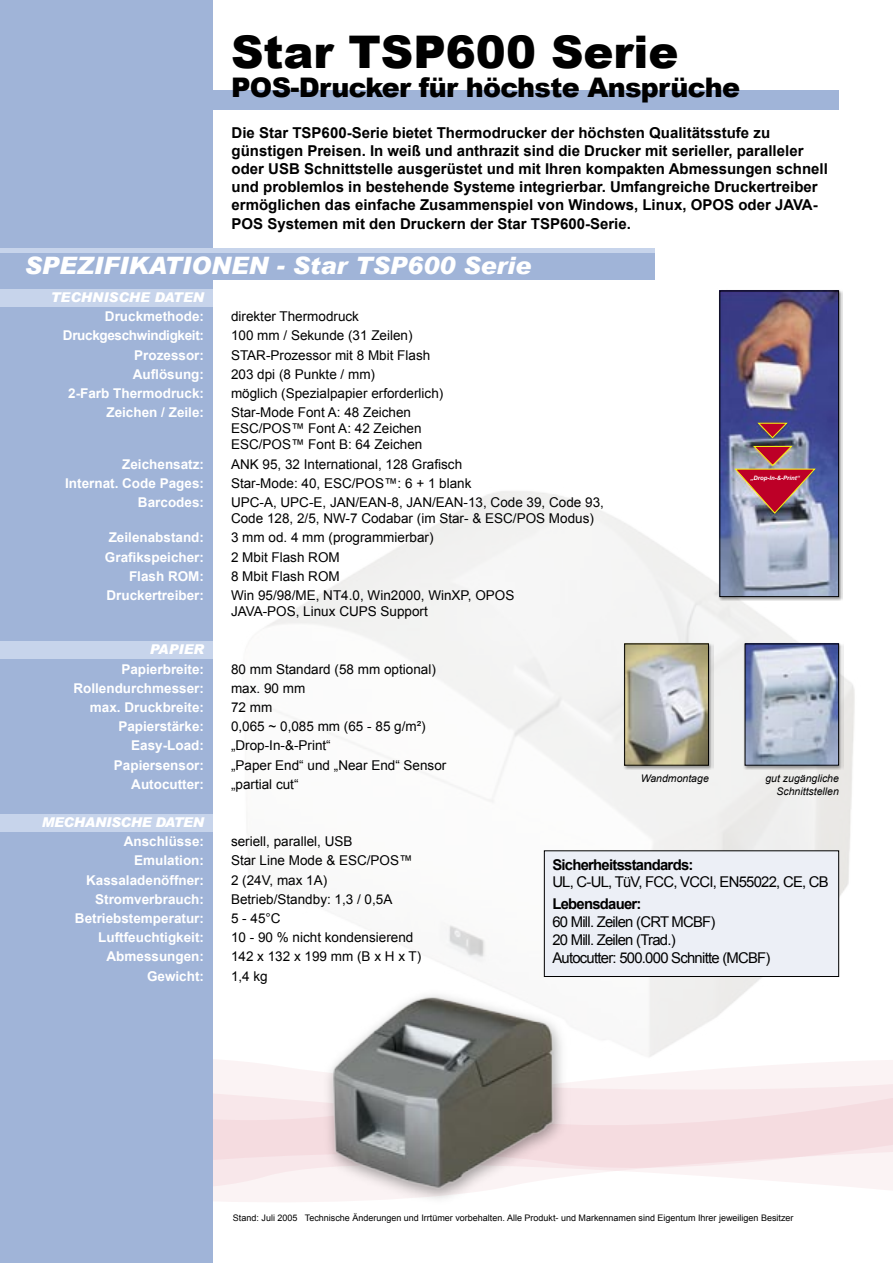
<style>
.page{position:relative;width:893px;height:1263px;background:#fff}
.page>*{position:absolute;margin:0;border:0;box-sizing:border-box;transform-origin:0 0}
.t1{font:900 45px "Arial";color:#000}
.t2{font:900 27px "Arial";letter-spacing:-.025em;color:#000}
.t3{font:italic 900 24px "Arial";color:#fff}
.t4{font:700 15px/18px "Arial";color:#000}
.t5{font:14.85px/17.9px "Arial";letter-spacing:-.05em;color:#000}
.t6{font:13.5px/16.2px "Arial";color:#000}
.t7{font:700 13.5px "Arial";color:#fff}
.t8{font:italic 900 13.5px "Arial";letter-spacing:-.02em;color:#fff}
.t9{font:700 13.5px "Arial";letter-spacing:-.025em;color:#fff}
.t10{font:italic 900 13.5px "Arial";color:#fff}
.t11{font:italic 10.5px/12.6px "Arial";color:#000;text-align:right}
.t12{font:9px "Arial";color:#000}
.t13{font:italic 700 6px "Arial";color:#fff}
.s1{font-weight:700}
</style>
<div class="page">
<svg style="left:213px;top:1056px;width:680px;height:146px"></svg>
<svg style="left:213px;top:1070px;width:680px;height:131px"></svg>
<div style="left:0;top:0;width:213px;height:1263px;background:#a0b4d8"></div>
<div style="left:202px;top:91px;width:637px;height:19px;background:#a0b4d8"></div>
<div style="left:622px;top:641px;width:91px;height:129px;background:#000;opacity:.4"></div>
<img style="left:626px;top:645px;width:81px;height:119px">
<div style="left:624px;top:643px;width:85px;height:123px;border:1px solid #000"></div>
<div style="left:743px;top:641px;width:101px;height:129px;background:#000;opacity:.4"></div>
<img style="left:747px;top:645px;width:90px;height:119px">
<div style="left:745px;top:643px;width:94px;height:123px;border:1px solid #000"></div>
<div style="left:717px;top:289px;width:126px;height:312px;background:#000;opacity:.4"></div>
<img style="left:721px;top:293px;width:116px;height:302px">
<div style="left:719px;top:291px;width:120px;height:306px;border:1px solid #000"></div>
<img style="left:734px;top:445px;width:82px;height:69px">
<svg style="left:758px;top:422px;width:30px;height:17px"></svg>
<div style="left:183px;top:251px;width:472px;height:29px;background:#a0b4d8"></div>
<hr style="left:0;top:249px;width:655px;height:4px;background:#c7d4eb">
<div style="left:0;top:289px;width:213px;height:17px;background:#c7d4eb"></div>
<div style="left:0;top:641px;width:213px;height:17px;background:#c7d4eb"></div>
<div style="left:0;top:815px;width:213px;height:17px;background:#c7d4eb"></div>
<div style="left:544px;top:851px;width:295px;height:125px;background:#eceff6"></div>
<div style="left:544px;top:850px;width:295px;height:127px;border:1px solid #000"></div>
<div style="left:319px;top:985px;width:252px;height:222px;background:#000;opacity:.4"></div>
<img style="left:325px;top:991px;width:235px;height:208px">
<p class="t1" style="left:231px;top:19px;width:449px">Star TSP600 Serie</p>
<p class="t2" style="left:231px;top:68px;width:510px">POS-Drucker für höchste Ansprüche</p>
<p class="t4" style="left:232px;top:125px;width:598px">Die Star TSP600-Serie bietet Thermodrucker der höchsten Qualitätsstufe zu günstigen Preisen. In weiß und anthrazit sind die Drucker mit serieller, paralleler oder USB Schnittstelle ausgerüstet und mit Ihren kompakten Abmessungen schnell und problemlos in bestehende Systeme integrierbar. Umfangreiche Druckertreiber ermöglichen das einfache Zusammenspiel von Windows, Linux, OPOS oder JAVA-POS Systemen mit den Druckern der Star TSP600-Serie.</p>
<p class="t3" style="left:24px;top:250px;width:508px">SPEZIFIKATIONEN - Star TSP600 Serie</p>
<p class="t10" style="left:51px;top:289px;width:155px">TECHNISCHE DATEN</p>
<p class="t7" style="left:105px;top:307px;width:101px">Druckmethode:</p>
<p class="t9" style="left:63px;top:327px;width:143px">Druckgeschwindigkeit:</p>
<p class="t7" style="left:134px;top:346px;width:71px">Prozessor:</p>
<p class="t7" style="left:133px;top:365px;width:73px">Auflösung:</p>
<p class="t7" style="left:68px;top:384px;width:137px">2-Farb Thermodruck:</p>
<p class="t7" style="left:106px;top:403px;width:99px">Zeichen / Zeile:</p>
<p class="t7" style="left:122px;top:455px;width:83px">Zeichensatz:</p>
<p class="t7" style="left:65px;top:474px;width:140px">Internat. Code Pages:</p>
<p class="t7" style="left:138px;top:493px;width:68px">Barcodes:</p>
<p class="t7" style="left:109px;top:529px;width:97px">Zeilenabstand:</p>
<p class="t7" style="left:105px;top:548px;width:101px">Grafikspeicher:</p>
<p class="t7" style="left:129px;top:567px;width:77px">Flash ROM:</p>
<p class="t7" style="left:106px;top:586px;width:99px">Druckertreiber:</p>
<p class="t6" style="left:231px;top:308px;width:130px">direkter Thermodruck</p>
<p class="t6" style="left:231px;top:328px;width:183px">100 mm / Sekunde (31 Zeilen)</p>
<p class="t6" style="left:231px;top:347px;width:201px">STAR-Prozessor mit 8 Mbit Flash</p>
<p class="t6" style="left:231px;top:366px;width:146px">203 dpi (8 Punkte / mm)</p>
<p class="t6" style="left:231px;top:385px;width:214px">möglich (Spezialpapier erforderlich)</p>
<p class="t6" style="left:231px;top:404px;width:193px">Star-Mode Font A: 48 Zeichen<br>ESC/POS™ Font A: 42 Zeichen<br>ESC/POS™ Font B: 64 Zeichen</p>
<p class="t6" style="left:231px;top:456px;width:233px">ANK 95, 32 International, 128 Grafisch</p>
<p class="t6" style="left:231px;top:475px;width:242px">Star-Mode: 40, ESC/POS™: 6 + 1 blank</p>
<p class="t6" style="left:231px;top:494px;width:374px">UPC-A, UPC-E, JAN/EAN-8, JAN/EAN-13, Code 39, Code 93,<br>Code 128, 2/5, NW-7 Codabar (im Star- &amp; ESC/POS Modus)</p>
<p class="t6" style="left:231px;top:530px;width:204px">3 mm od. 4 mm (programmierbar)</p>
<p class="t6" style="left:231px;top:549px;width:110px">2 Mbit Flash ROM</p>
<p class="t6" style="left:231px;top:568px;width:110px">8 Mbit Flash ROM</p>
<p class="t6" style="left:231px;top:587px;width:285px">Win 95/98/ME, NT4.0, Win2000, WinXP, OPOS<br>JAVA-POS, Linux CUPS Support</p>
<p class="t13" style="left:750px;top:474px;width:51px">„Drop-In-&amp;-Print“</p>
<p class="t8" style="left:150px;top:641px;width:56px">PAPIER</p>
<p class="t7" style="left:121px;top:660px;width:84px">Papierbreite:</p>
<p class="t7" style="left:73px;top:679px;width:132px">Rollendurchmesser:</p>
<p class="t7" style="left:90px;top:698px;width:116px">max. Druckbreite:</p>
<p class="t7" style="left:118px;top:717px;width:87px">Papierstärke:</p>
<p class="t7" style="left:131px;top:737px;width:74px">Easy-Load:</p>
<p class="t7" style="left:114px;top:756px;width:92px">Papiersensor:</p>
<p class="t7" style="left:131px;top:775px;width:74px">Autocutter:</p>
<p class="t8" style="left:42px;top:814px;width:164px">MECHANISCHE DATEN</p>
<p class="t7" style="left:124px;top:833px;width:82px">Anschlüsse:</p>
<p class="t7" style="left:134px;top:852px;width:71px">Emulation:</p>
<p class="t7" style="left:86px;top:871px;width:119px">Kassaladenöffner:</p>
<p class="t7" style="left:95px;top:890px;width:110px">Stromverbrauch:</p>
<p class="t7" style="left:75px;top:909px;width:131px">Betriebstemperatur:</p>
<p class="t7" style="left:98px;top:928px;width:107px">Luftfeuchtigkeit:</p>
<p class="t7" style="left:106px;top:948px;width:99px">Abmessungen:</p>
<p class="t7" style="left:147px;top:967px;width:59px">Gewicht:</p>
<p class="t6" style="left:231px;top:661px;width:206px">80 mm Standard (58 mm optional)</p>
<p class="t6" style="left:231px;top:680px;width:76px">max. 90 mm</p>
<p class="t6" style="left:231px;top:699px;width:43px">72 mm</p>
<p class="t6" style="left:231px;top:718px;width:196px">0,065 ~ 0,085 mm (65 - 85 g/m²)</p>
<p class="t6" style="left:231px;top:738px;width:101px">„Drop-In-&amp;-Print“</p>
<p class="t6" style="left:231px;top:757px;width:217px">„Paper End“ und „Near End“ Sensor</p>
<p class="t6" style="left:231px;top:776px;width:69px">„partial cut“</p>
<p class="t6" style="left:231px;top:833px;width:123px">seriell, parallel, USB</p>
<p class="t6" style="left:231px;top:853px;width:183px">Star Line Mode &amp; ESC/POS™</p>
<p class="t6" style="left:231px;top:872px;width:98px">2 (24V, max 1A)</p>
<p class="t6" style="left:231px;top:891px;width:163px">Betrieb/Standby: 1,3 / 0,5A</p>
<p class="t6" style="left:231px;top:910px;width:51px">5 - 45°C</p>
<p class="t6" style="left:231px;top:929px;width:184px">10 - 90 % nicht kondensierend</p>
<p class="t6" style="left:231px;top:949px;width:192px">142 x 132 x 199 mm (B x H x T)</p>
<p class="t6" style="left:231px;top:968px;width:38px">1,4 kg</p>
<p class="t11" style="left:641px;top:772px;width:70px">Wandmontage</p>
<p class="t11" style="left:765px;top:772px;width:75px">gut zugängliche<br>Schnittstellen</p>
<p class="t5" style="left:552px;top:856px;width:278px"><span class="s1">Sicherheitsstandards:<br></span>UL, C-UL, TüV, FCC, VCCI, EN55022, CE, CB</p>
<p class="t5" style="left:552px;top:895px;width:220px"><span class="s1">Lebensdauer:<br></span>60 Mill. Zeilen (CRT MCBF)<br>20 Mill. Zeilen (Trad.)<br>Autocutter: 500.000 Schnitte (MCBF)</p>
<p class="t12" style="left:233px;top:1212px;width:562px">Stand: Juli 2005 Technische Änderungen und Irrtümer vorbehalten. Alle Produkt- und Markennamen sind Eigentum Ihrer jeweiligen Besitzer</p>
</div>
